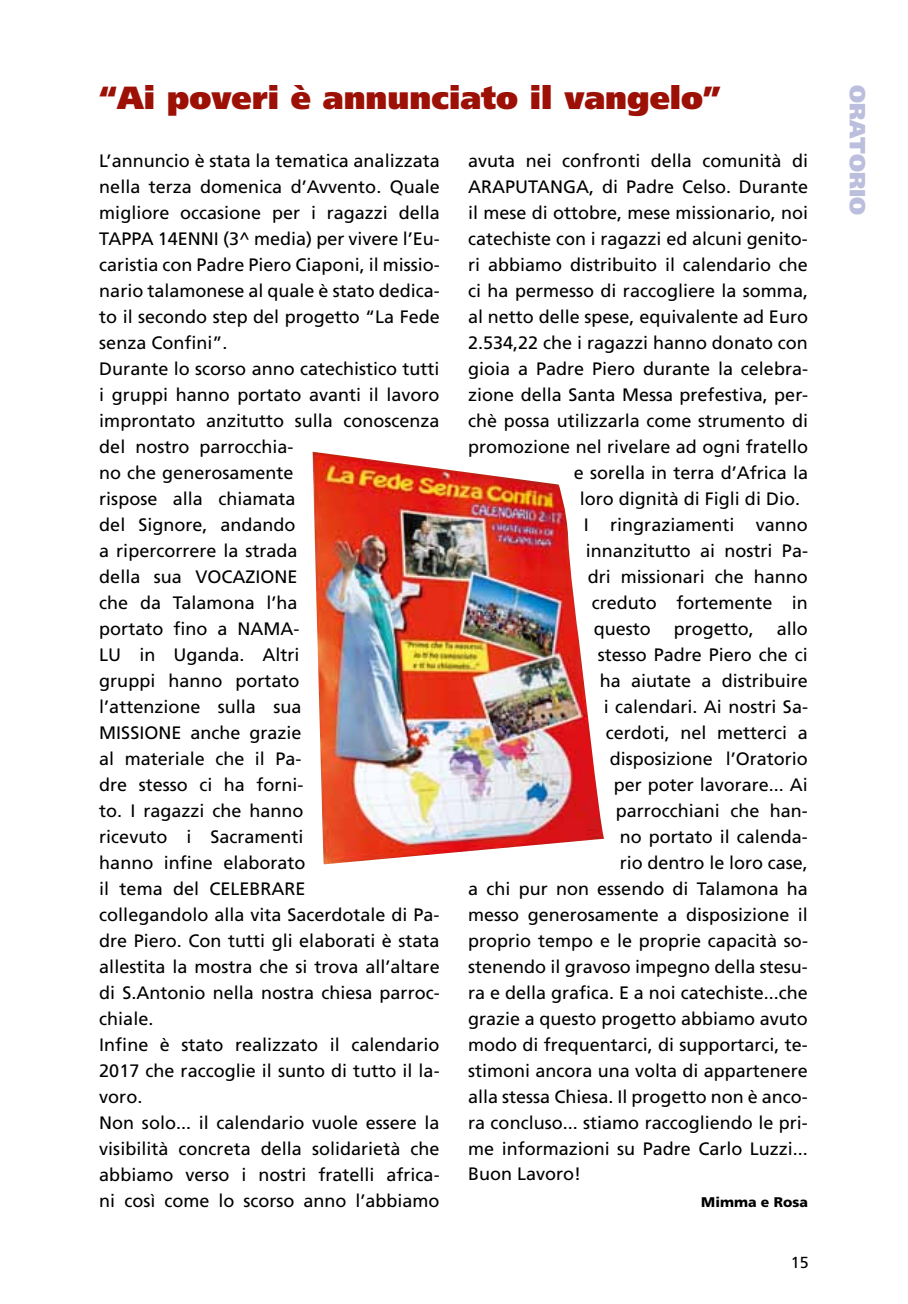
<style>
.page{position:relative;width:908px;height:1304px;background:#fff}
.page>*{position:absolute;margin:0;border:0;box-sizing:border-box;transform-origin:0 0}
.t1{font:900 32px "Frutiger";color:#9c1006}
.t2{font:900 22px "Frutiger";color:#bbbedc}
.t3{font:18px/26px "Frutiger";color:#000}
.t4{font:16px "Frutiger";color:#000}
.t5{font:900 14px "Frutiger";color:#000}
</style>
<div class="page">
<img style="left:312px;top:452px;width:292px;height:412px">
<h1 class="t1" style="left:99px;top:79px;width:623px">“Ai poveri è annunciato il vangelo”</h1>
<p class="t3" style="left:99px;top:148px;width:342px;text-align:justify">L’annuncio è stata la tematica analizzata nella terza domenica d’Avvento. Quale migliore occasione per i ragazzi della TAPPA</p>
<p class="t3" style="left:468px;top:147px;width:341px">avuta nei confronti della comunità di<br>ARAPUTAN</p>
<p class="t3" style="left:563px;top:173px;width:246px">GA, di Padre Celso. Durante</p>
<p class="t3" style="left:468px;top:199px;width:341px">il mese di ottobre, mese missionario, noi</p>
<p class="t3" style="left:468px;top:225px;width:341px">catechiste con i ragazzi ed alcuni genito-</p>
<p class="t3" style="left:468px;top:251px;width:341px">ri abbiamo distribuito il calendario che</p>
<p class="t3" style="left:468px;top:277px;width:341px">ci ha permesso di raccogliere la somma,</p>
<p class="t3" style="left:468px;top:303px;width:341px">al netto delle spese, equivalente ad E uro</p>
<p class="t3" style="left:468px;top:329px;width:341px">2.534,22 che i ragazzi hanno donato con</p>
<p class="t3" style="left:468px;top:355px;width:341px">gioia a Padre Piero durante la celebra-</p>
<p class="t3" style="left:468px;top:381px;width:341px">zione della Santa M essa prefestiva, per-</p>
<p class="t3" style="left:468px;top:407px;width:341px">chè possa utilizzarla come strumento di</p>
<p class="t3" style="left:468px;top:433px;width:341px">promozione nel rivelare ad ogni fratello</p>
<p class="t3" style="left:573px;top:459px;width:236px">e sorella in terra d’Africa la</p>
<p class="t3" style="left:579px;top:485px;width:222px">loro dignità di Figli di Dio.</p>
<p class="t3" style="left:583px;top:511px;width:3px">I</p>
<p class="t3" style="left:610px;top:511px;width:199px">ringraziamenti vanno</p>
<p class="t3" style="left:585px;top:537px;width:224px">innanzitutto ai nostri Pa-</p>
<p class="t3" style="left:587px;top:563px;width:221px">dri missionari che hanno</p>
<p class="t3" style="left:591px;top:589px;width:217px">creduto fortemente in</p>
<p class="t3" style="left:593px;top:615px;width:59px">questo</p>
<p class="t3" style="left:673px;top:615px;width:82px">progetto,</p>
<p class="t3" style="left:776px;top:615px;width:33px">allo</p>
<p class="t3" style="left:597px;top:641px;width:211px">stesso Padre Piero che ci</p>
<p class="t3" style="left:599px;top:667px;width:210px">ha aiutate a distribuire</p>
<p class="t3" style="left:603px;top:693px;width:206px">i calendari. Ai nostri Sa-</p>
<p class="t3" style="left:605px;top:719px;width:204px">cerdoti, nel metterci a</p>
<p class="t3" style="left:609px;top:745px;width:199px">disposizione l’Oratorio</p>
<p class="t3" style="left:613px;top:771px;width:195px">per poter lavorare... Ai</p>
<p class="t3" style="left:615px;top:797px;width:193px">parrocchiani che han-</p>
<p class="t3" style="left:619px;top:823px;width:189px">no portato il calenda-</p>
<p class="t3" style="left:619px;top:849px;width:189px">rio dentro le loro case,</p>
<p class="t3" style="left:468px;top:875px;width:341px">a chi pur non essendo di Talamona ha</p>
<p class="t3" style="left:468px;top:901px;width:341px">messo generosamente a disposizione il</p>
<p class="t3" style="left:468px;top:927px;width:341px">proprio tempo e le proprie capacità so-</p>
<p class="t3" style="left:468px;top:953px;width:341px">stenendo il gravoso impegno della stesu-</p>
<p class="t3" style="left:468px;top:979px;width:341px">ra e della grafica. E a noi catechiste...che</p>
<p class="t3" style="left:468px;top:1005px;width:341px">grazie a questo progetto abbiamo avuto</p>
<p class="t3" style="left:468px;top:1031px;width:341px">modo di frequentarci, di supportarci, te-</p>
<p class="t3" style="left:468px;top:1057px;width:341px">stimoni ancora una volta di appartenere</p>
<p class="t3" style="left:468px;top:1083px;width:341px">alla stessa Chiesa. I l progetto non è anco-</p>
<p class="t3" style="left:468px;top:1109px;width:341px">ra concluso... stiamo raccogliendo le pri-</p>
<p class="t3" style="left:468px;top:1135px;width:341px">me informazioni su Padre Carlo Luzzi...</p>
<p class="t3" style="left:468px;top:1161px;width:115px">B uon Lavoro!</p>
<p class="t5" style="left:701px;top:1194px;width:108px">Mimma e Rosa</p>
<p class="t3" style="left:99px;top:226px;width:342px;text-indent:124px">(3^ media) per vivere l’E u&shy;caristia con Padre Piero Ciaponi, il missio&shy;nario talamonese al quale è stato dedica&shy;to il secondo step del progetto “La Fede senza Confini”.<br>Durante lo scorso anno catechistico tutti i gruppi hanno portato avanti il lavoro improntato anzitutto sulla conoscenza del nostro parrocchia-<br>no che generosamente<br>rispose alla chiamata<br>del Signore, andando<br>a ripercorrere la strada<br>della sua VOCA</p>
<p class="t3" style="left:158px;top:226px;width:31px">14ENNI</p>
<p class="t3" style="left:99px;top:564px;width:199px;text-indent:146px">ZIONE che da Talamona l’ha portato fino a NAMA</p>
<p class="t3" style="left:293px;top:616px;width:7px">-</p>
<p class="t3" style="left:99px;top:642px;width:204px;text-align:justify;text-indent:40px">in Uganda. Altri gruppi hanno portato l’attenzione sulla sua MISSIONE</p>
<p class="t3" style="left:99px;top:642px;width:11px">LU</p>
<p class="t3" style="left:99px;top:719px;width:342px;text-indent:91px">anche grazie<br>al materiale che il Pa-<br>dre stesso ci ha forni-<br>to. I ragazzi che hanno<br>ricevuto i Sacramenti<br>hanno infine elaborato<br>il tema del CELEBRARE<br>collegandolo alla vita Sacerdotale di Pa&shy;dre Piero. Con tutti gli elaborati è stata allestita la mostra che si trova all’altare di S.Antonio nella nostra chiesa parroc&shy;chiale.<br>I nfine è stato realizzato il calendario<br>2017 che raccoglie il sunto di tutto il la&shy;voro.<br>Non solo... il calendario vuole essere la visibilità concreta della solidarietà che abbiamo verso i nostri fratelli africa&shy;ni così come lo scorso anno l’abbiamo</p>
<p class="t4" style="left:790px;top:1253px;width:19px">15</p>
<p class="t2" style="left:870px;top:85px;width:131px;rotate:90deg">oratorio</p>
</div>
